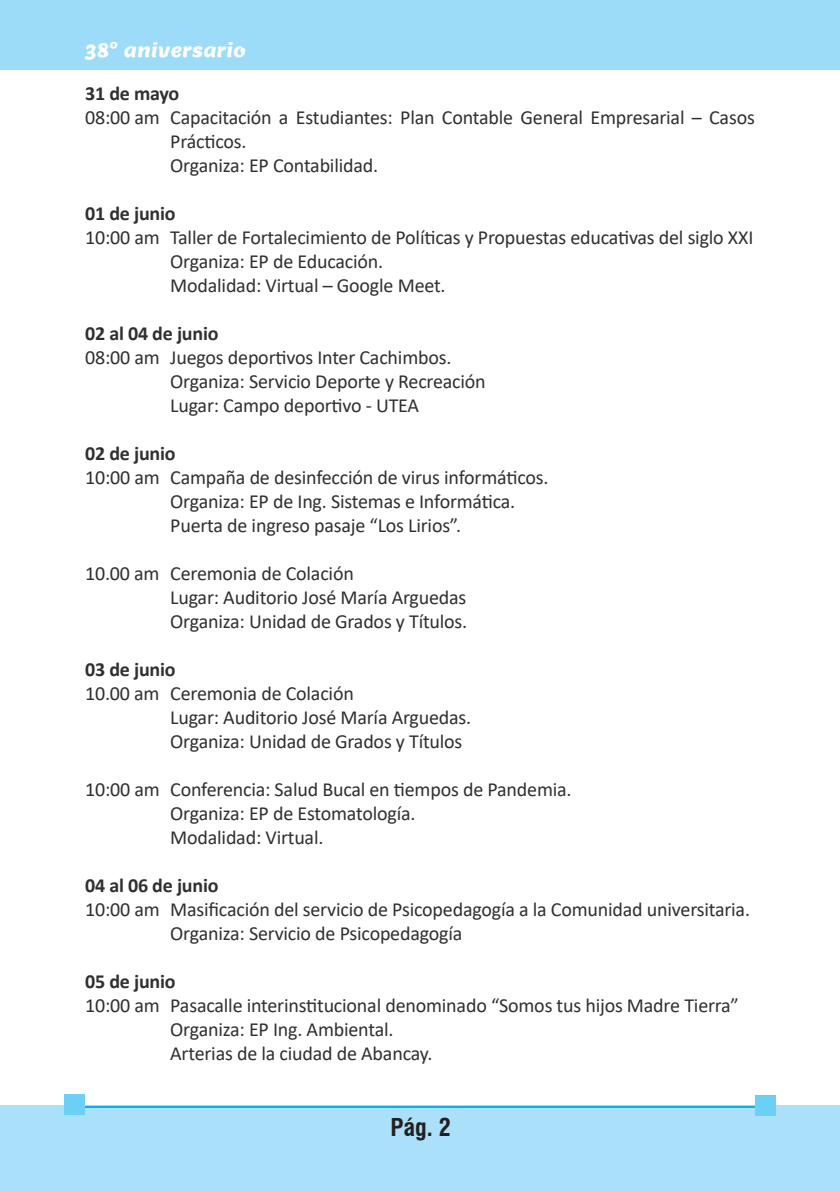
<style>
.page{position:relative;width:840px;height:1191px;background:#fff}
.page>*{position:absolute;margin:0;border:0;box-sizing:border-box;transform-origin:0 0}
.t1{font:700 condensed 24px "Swiss 721 BT";color:#231f20}
.t2{font:20px/24px "Calibri";letter-spacing:-.01em;color:#312f30}
.t3{font:700 20px "Calibri";letter-spacing:-.01em;color:#312f30}
.t4{font:18px "Lemon";color:#fff}
</style>
<div class="page">
<div style="left:0;top:0;width:839px;height:69px;background:#9cdcf8"></div>
<div style="left:0;top:1106px;width:839px;height:85px;background:#aae0f9"></div>
<hr style="left:85px;top:1106px;width:669px;height:2px;background:#00aeef">
<div style="left:64px;top:1094px;width:21px;height:21px;background:#6bcff6"></div>
<div style="left:754px;top:1095px;width:21px;height:21px;background:#6bcff6"></div>
<p class="t4" style="left:85px;top:38px;width:162px">38° aniversario</p>
<p class="t3" style="left:85px;top:79px;width:96px">31 de mayo</p>
<p class="t2" style="left:170px;top:105px;width:585px;text-indent:-85px">08:00 am Capacitación a Estudiantes: Plan Contable General Empresarial – Casos<br>Prácticos.</p>
<p class="t2" style="left:170px;top:153px;width:209px">Organiza: EP Contabilidad.</p>
<p class="t3" style="left:85px;top:199px;width:92px">01 de junio</p>
<p class="t2" style="left:85px;top:225px;width:669px">10:00 am Taller de Fortalecimiento de Políticas y Propuestas educativas del siglo XXI</p>
<p class="t2" style="left:170px;top:249px;width:214px">Organiza: EP de Educación.</p>
<p class="t2" style="left:170px;top:273px;width:277px">Modalidad: Virtual – Google Meet.</p>
<p class="t3" style="left:85px;top:319px;width:135px">02 al 04 de junio</p>
<p class="t2" style="left:85px;top:345px;width:367px">08:00 am Juegos deportivos Inter Cachimbos.</p>
<p class="t2" style="left:170px;top:369px;width:317px">Organiza: Servicio Deporte y Recreación</p>
<p class="t2" style="left:170px;top:393px;width:250px">Lugar: Campo deportivo - UTEA</p>
<p class="t3" style="left:85px;top:439px;width:92px">02 de junio</p>
<p class="t2" style="left:85px;top:465px;width:464px">10:00 am Campaña de desinfección de virus informáticos.</p>
<p class="t2" style="left:170px;top:489px;width:346px">Organiza: EP de Ing. Sistemas e Informática.</p>
<p class="t2" style="left:170px;top:513px;width:292px">Puerta de ingreso pasaje “Los Lirios”.</p>
<p class="t2" style="left:85px;top:561px;width:270px">10.00 am Ceremonia de Colación</p>
<p class="t2" style="left:170px;top:585px;width:297px">Lugar: Auditorio José María Arguedas</p>
<p class="t2" style="left:170px;top:609px;width:298px">Organiza: Unidad de Grados y Títulos.</p>
<p class="t3" style="left:85px;top:655px;width:92px">03 de junio</p>
<p class="t2" style="left:85px;top:681px;width:270px">10.00 am Ceremonia de Colación</p>
<p class="t2" style="left:170px;top:705px;width:302px">Lugar: Auditorio José María Arguedas.</p>
<p class="t2" style="left:170px;top:729px;width:293px">Organiza: Unidad de Grados y Títulos</p>
<p class="t2" style="left:85px;top:777px;width:487px">10:00 am Conferencia: Salud Bucal en tiempos de Pandemia.</p>
<p class="t2" style="left:170px;top:801px;width:247px">Organiza: EP de Estomatología.</p>
<p class="t2" style="left:170px;top:825px;width:155px">Modalidad: Virtual.</p>
<p class="t3" style="left:85px;top:871px;width:135px">04 al 06 de junio</p>
<p class="t2" style="left:85px;top:897px;width:666px">10:00 am Masificación del servicio de Psicopedagogía a la Comunidad universitaria.</p>
<p class="t2" style="left:170px;top:921px;width:293px">Organiza: Servicio de Psicopedagogía</p>
<p class="t3" style="left:85px;top:967px;width:92px">05 de junio</p>
<p class="t2" style="left:85px;top:993px;width:655px">10:00 am Pasacalle interinstitucional denominado “Somos tus hijos Madre Tierra”</p>
<p class="t2" style="left:170px;top:1017px;width:224px">Organiza: EP Ing. Ambiental.</p>
<p class="t2" style="left:170px;top:1041px;width:263px">Arterias de la ciudad de Abancay.</p>
<p class="t1" style="left:390px;top:1112px;width:62px">Pág. 2</p>
</div>
